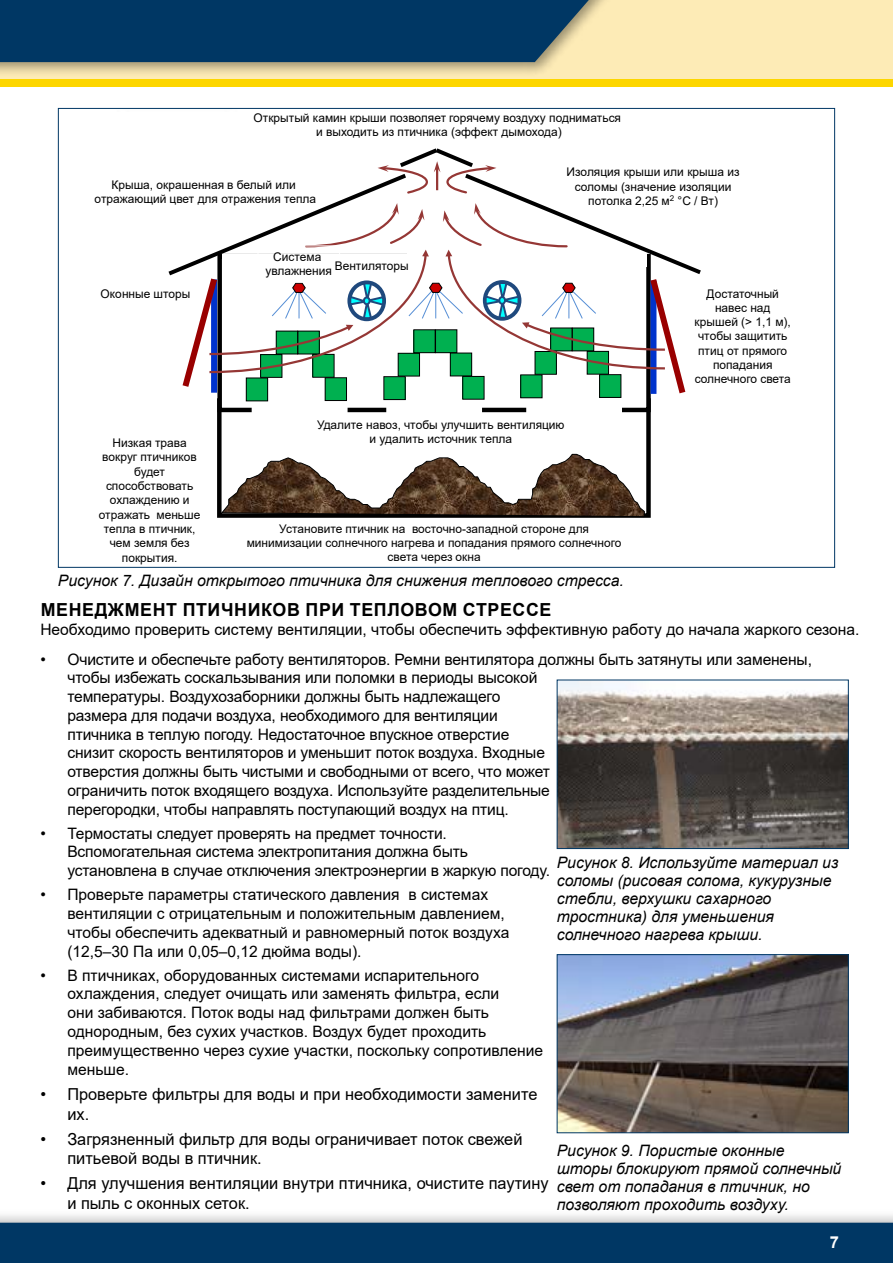
<style>
.page{position:relative;width:893px;height:1263px;background:#fff}
.page>*{position:absolute;margin:0;border:0;box-sizing:border-box;transform-origin:0 0}
.t1{font:700 18px "Arial";letter-spacing:.035em;color:#000}
.t2{font:16.5px/19.5px "Arial";color:#000}
.t3{font:700 16.5px "Arial";color:#fff}
.t4{font:15.75px/18.8px "Arial";letter-spacing:-.01em;color:#000}
.t5{font:italic 15.75px/18px "Arial";color:#000}
.t6{font:12px/14.2px "Arial";color:#000;text-align:center}
</style>
<div class="page">
<div style="left:0;top:1209px;width:893px;height:54px;background:#000;opacity:.4"></div>
<div style="left:0;top:1223px;width:893px;height:40px;background:#003764"></div>
<div style="left:0;top:0;width:893px;height:84px;background:#fdebb6"></div>
<div style="left:0;top:79px;width:893px;height:8px;background:#fdd600"></div>
<div style="left:0;top:0;width:614px;height:77px;background:#000;opacity:.4"></div>
<div style="left:0;top:0;width:600px;height:62px;background:#003764"></div>
<svg style="left:221px;top:453px;width:424px;height:65px"></svg>
<div style="left:325px;top:377px;width:22px;height:24px;border:1px solid #000"></div>
<svg style="left:168px;top:148px;width:533px;height:252px"></svg>
<img style="left:559px;top:956px;width:288px;height:175px">
<div style="left:557px;top:954px;width:292px;height:179px;border:1px solid #003764"></div>
<img style="left:559px;top:682px;width:288px;height:165px">
<div style="left:557px;top:680px;width:292px;height:169px;border:1px solid #003764"></div>
<p class="t6" style="left:254px;top:110px;width:369px">Открытый камин крыши позволяет горячему воздуху подниматься и выходить из птичника (эффект дымохода)</p>
<p class="t6" style="left:95px;top:177px;width:223px">Крыша, окрашенная в белый или отражающий цвет для отражения тепла</p>
<p class="t6" style="left:101px;top:286px;width:91px">Оконные шторы</p>
<p class="t6" style="left:265px;top:250px;width:68px">Система увлажнения</p>
<p class="t6" style="left:335px;top:258px;width:76px">Вентиляторы</p>
<p class="t6" style="left:567px;top:165px;width:174px">Изоляция крыши или крыша из соломы (значение изоляции потолка 2,25 м<sup>2</sup> °C / Вт)</p>
<p class="t6" style="left:695px;top:286px;width:98px">Достаточный навес над крышей (&gt; 1,1 м), чтобы защитить птиц от прямого попадания солнечного света</p>
<p class="t6" style="left:99px;top:436px;width:103px">Низкая трава вокруг птичников будет способствовать охлаждению и отражать меньше тепла в птичник, чем земля без покрытия.</p>
<p class="t6" style="left:317px;top:417px;width:249px">Удалите навоз, чтобы улучшить вентиляцию и удалить источник тепла</p>
<p class="t6" style="left:247px;top:521px;width:376px">Установите птичник на восточно-западной стороне для минимизации солнечного нагрева и попадания прямого солнечного света через окна</p>
<p class="t5" style="left:58px;top:572px;width:568px">Рисунок 7. Дизайн открытого птичника для снижения теплового стресса.</p>
<p class="t1" style="left:41px;top:597px;width:512px">МЕНЕДЖМЕНТ ПТИЧНИКОВ ПРИ ТЕПЛОВОМ СТРЕССЕ</p>
<p class="t4" style="left:40px;top:620px;width:820px">Необходимо проверить систему вентиляции, чтобы обеспечить эффективную работу до начала жаркого сезона.</p>
<p class="t4" style="left:67px;top:649px;width:746px;text-indent:-27px">• Очистите и обеспечьте работу вентиляторов. Ремни вентилятора должны быть затянуты или заменены, чтобы избежать соскальзывания или поломки в периоды высокой<br>температуры. Воздухозаборники должны быть надлежащего<br>размера для подачи воздуха, необходимого для вентиляции<br>птичника в теплую погоду. Недостаточное впускное отверстие<br>снизит скорость вентиляторов и уменьшит поток воздуха. Входные<br>отверстия должны быть чистыми и свободными от всего, что может<br>ограничить поток входящего воздуха. Используйте разделительные<br>перегородки, чтобы направлять поступающий воздух на птиц.</p>
<p class="t4" style="left:67px;top:824px;width:484px;text-indent:-27px">• Термостаты следует проверять на предмет точности.<br>Вспомогательная система электропитания должна быть установлена в случае отключения электроэнергии в жаркую погоду.</p>
<p class="t4" style="left:67px;top:885px;width:443px;text-indent:-27px">• Проверьте параметры статического давления в системах вентиляции с отрицательным и положительным давлением, чтобы обеспечить адекватный и равномерный поток воздуха (12,5–30 Па или 0,05–0,12 дюйма воды).</p>
<p class="t4" style="left:67px;top:965px;width:477px;text-indent:-27px">• В птичниках, оборудованных системами испарительного охлаждения, следует очищать или заменять фильтра, если<br>они забиваются. Поток воды над фильтрами должен быть однородным, без сухих участков. Воздух будет проходить преимущественно через сухие участки, поскольку сопротивление меньше.</p>
<p class="t2" style="left:67px;top:1084px;width:472px;text-indent:-27px">• Проверьте фильтры для воды и при необходимости замените их.</p>
<p class="t2" style="left:67px;top:1129px;width:457px;text-indent:-27px">• Загрязненный фильтр для воды ограничивает поток свежей питьевой воды в птичник.</p>
<p class="t2" style="left:67px;top:1173px;width:483px;text-indent:-27px">• Для улучшения вентиляции внутри птичника, очистите паутину и пыль с оконных сеток.</p>
<p class="t5" style="left:557px;top:854px;width:283px">Рисунок 8. Используйте материал из соломы (рисовая солома, кукурузные стебли, верхушки сахарного тростника) для уменьшения солнечного нагрева крыши.</p>
<p class="t5" style="left:557px;top:1142px;width:286px">Рисунок 9. Пористые оконные шторы блокируют прямой солнечный свет от попадания в птичник, но позволяют проходить воздуху.</p>
<p class="t3" style="left:830px;top:1230px;width:11px">7</p>
</div>
